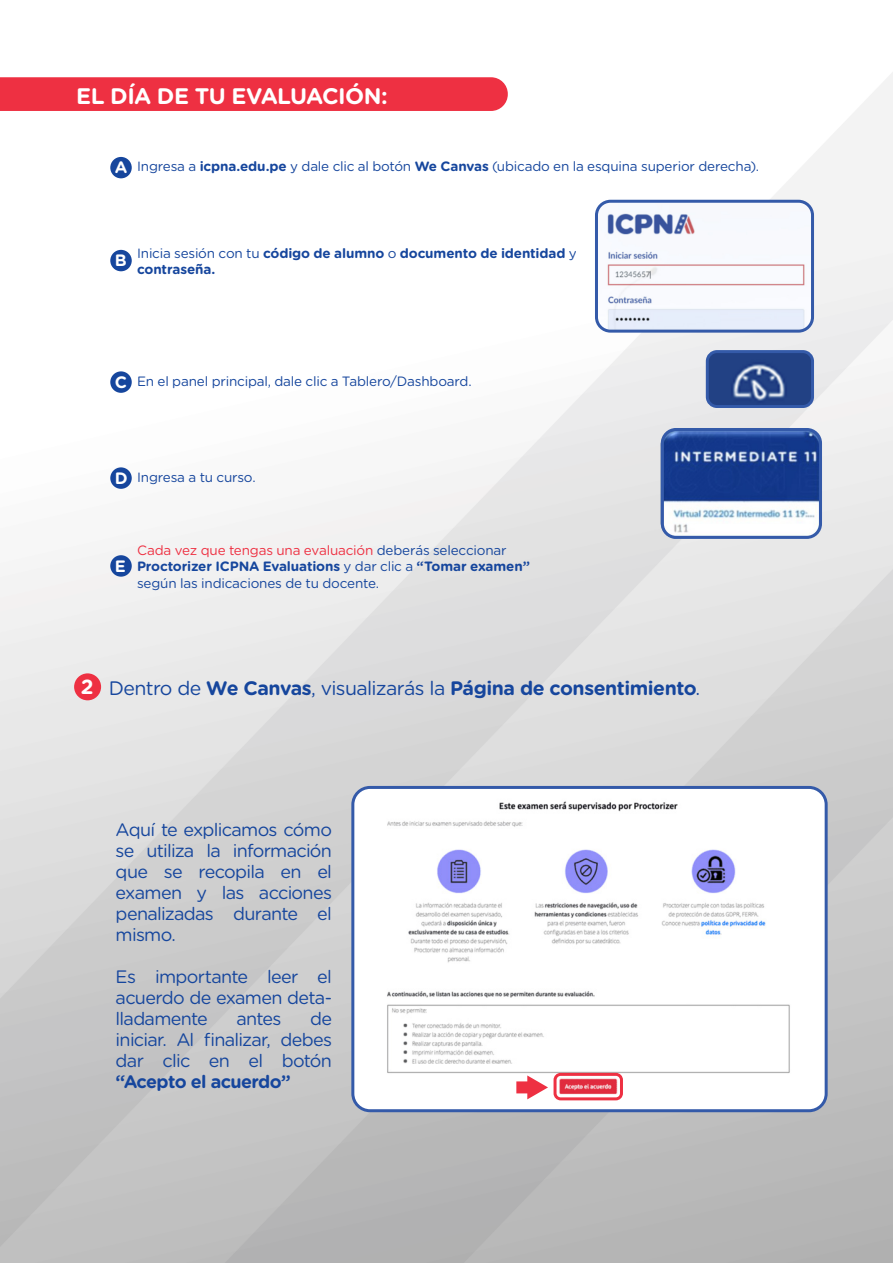
<style>
.page{position:relative;width:893px;height:1263px;background:#fff}
.page>*{position:absolute;margin:0;border:0;box-sizing:border-box;transform-origin:0 0}
.t1{font:700 22.5px "Gotham Rounded";letter-spacing:-.025em;color:#fff}
.t2{font:700 20.4px "Gotham Rounded";color:#fff}
.t3{font:700 19.5px "Gotham Rounded";letter-spacing:-.025em;color:#16469d}
.t4{font:18px/21px "Gotham Rounded";letter-spacing:-.035em;color:#16469d;text-align:justify}
.t5{font:700 18px "Gotham Rounded";letter-spacing:-.035em;color:#16469d}
.t6{font:700 16.5px "Gotham Rounded";color:#fff}
.t7{font:13.5px/16.2px "Gotham Rounded";letter-spacing:-.015em;color:#16469d}
.t8{font:700 13.5px/16.2px "Gotham Rounded";letter-spacing:-.01em;color:#16469d}
.s1{font-weight:700}
.s2{font-weight:400}
.s3{color:#ee3042}
</style>
<div class="page">
<img style="left:0;top:73px;width:892px;height:1190px">
<div style="left:0;top:77px;width:508px;height:34px;background:#ee3042"></div>
<img style="left:596px;top:201px;width:215px;height:130px">
<div style="left:595px;top:200px;width:219px;height:133px;border:3px solid #345aa9;border-radius:14px"></div>
<img style="left:707px;top:352px;width:105px;height:55px">
<div style="left:705px;top:350px;width:109px;height:58px;border:3px solid #345aa9;border-radius:10px"></div>
<div style="left:353px;top:787px;width:473px;height:324px;background:#fff;border-radius:17px"></div>
<img style="left:387px;top:801px;width:403px;height:294px">
<div style="left:351px;top:786px;width:476px;height:326px;border:3px solid #345aa9;border-radius:17px"></div>
<div style="left:110px;top:157px;width:22px;height:21px;background:#16469d;border-radius:50%"></div>
<div style="left:110px;top:250px;width:22px;height:21px;background:#16469d;border-radius:50%"></div>
<div style="left:110px;top:371px;width:22px;height:22px;background:#16469d;border-radius:50%"></div>
<div style="left:110px;top:467px;width:22px;height:22px;background:#16469d;border-radius:50%"></div>
<div style="left:110px;top:555px;width:22px;height:22px;background:#16469d;border-radius:50%"></div>
<div style="left:74px;top:673px;width:27px;height:27px;background:#ee3042;border-radius:50%"></div>
<div style="left:553px;top:1073px;width:70px;height:27px;border:3px solid #ee3042;border-radius:6px"></div>
<div style="left:516px;top:1081px;width:15px;height:12px;background:#ee3042"></div>
<svg style="left:527px;top:1075px;width:21px;height:24px"></svg>
<img style="left:660px;top:428px;width:160px;height:111px">
<div style="left:660px;top:428px;width:162px;height:111px;border:3px solid #345aa9;border-radius:14px"></div>
<h1 class="t1" style="left:76px;top:79px;width:313px">EL DÍA DE TU EVALUACIÓN:</h1>
<p class="t6" style="left:115px;top:155px;width:14px">A</p>
<p class="t7" style="left:137px;top:157px;width:623px">Ingresa a <span class="s1">icpna.edu.pe</span> y dale clic al botón <span class="s1">We Canvas</span> (ubicado en la esquina superior derecha).</p>
<p class="t6" style="left:115px;top:248px;width:13px">B</p>
<p class="t8" style="left:137px;top:244px;width:441px"><span class="s2">Inicia sesión con tu</span> código de alumno <span class="s2">o</span> documento de identidad <span class="s2">y </span>contraseña.</p>
<p class="t6" style="left:115px;top:370px;width:14px">C</p>
<p class="t7" style="left:137px;top:373px;width:336px">En el panel principal, dale clic a Tablero/Dashboard.</p>
<p class="t6" style="left:115px;top:466px;width:14px">D</p>
<p class="t7" style="left:137px;top:468px;width:120px">Ingresa a tu curso.</p>
<p class="t6" style="left:115px;top:554px;width:13px">E</p>
<p class="t7" style="left:137px;top:542px;width:394px"><span class="s3">Cada vez que tengas una evaluación</span> deberás seleccionar<br><span class="s1">Proctorizer ICPNA Evaluations</span> y dar clic a <span class="s1">“Tomar examen” </span>según las indicaciones de tu docente.</p>
<h2 class="t2" style="left:81px;top:672px;width:14px">2</h2>
<h3 class="t3" style="left:109px;top:674px;width:593px"><span class="s2">Dentro de</span> We Canvas<span class="s2">, visualizarás la</span> Página de consentimiento<span class="s2">.</span></h3>
<h3 class="t4" style="left:116px;top:818px;width:218px">Aquí te explicamos cómo se utiliza la información que se recopila en el examen y las acciones penalizadas durante el mismo.</h3>
<h3 class="t4" style="left:116px;top:965px;width:218px">Es importante leer el acuerdo de examen deta&shy;lladamente</h3>
<h3 class="t4" style="left:116px;top:1008px;width:218px;text-indent:194px">de iniciar. Al finalizar, debes dar clic en el botón</h3>
<h3 class="t5" style="left:116px;top:1069px;width:177px">“Acepto el acuerdo”</h3>
<h3 class="t4" style="left:236px;top:1008px;width:47px">antes</h3>
</div>
